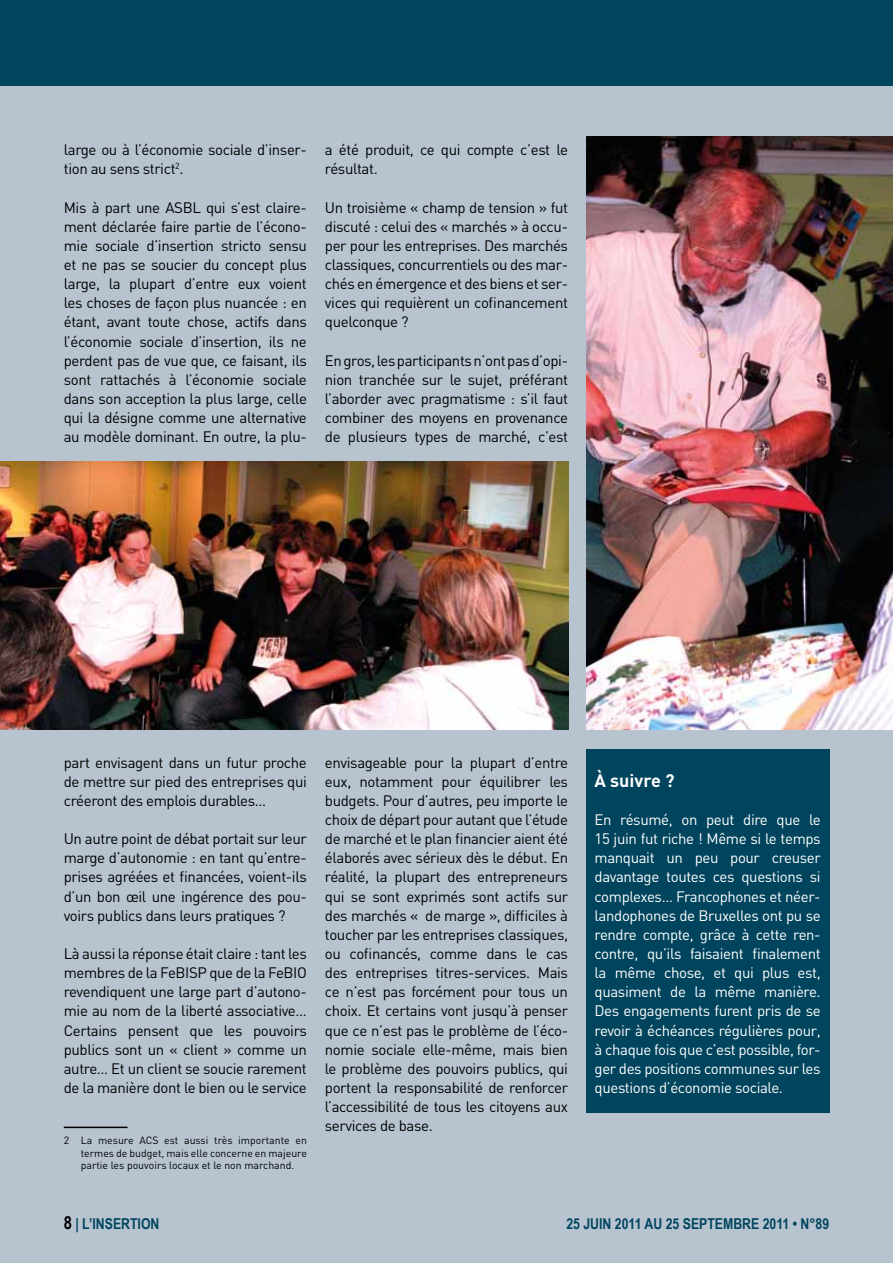
<style>
.page{position:relative;width:893px;height:1263px;background:#fff}
.page>*{position:absolute;margin:0;border:0;box-sizing:border-box;transform-origin:0 0}
.t1{font:700 18px "DIN";color:#fff}
.t2{font:15px/19.2px "DIN";letter-spacing:-.025em;color:#000;text-align:justify}
.t3{font:15px/19.2px "DIN";letter-spacing:-.025em;color:#fff;text-align:justify}
.t4{font:700 15px "Arial Narrow";color:#00445d}
.t5{font:10.5px/12.6px "DIN";color:#000;text-align:justify}
.s1{font-size:18px;color:#000}
</style>
<div class="page">
<div style="left:0;top:85px;width:893px;height:1178px;background:#b7c4d0"></div>
<div style="left:0;top:0;width:893px;height:85px;background:#00445d"></div>
<img style="left:0;top:461px;width:568px;height:268px">
<img style="left:586px;top:136px;width:307px;height:593px">
<div style="left:586px;top:749px;width:243px;height:364px;background:#00445d"></div>
<hr style="left:64px;top:1126px;width:64px;height:2px;background:#000">
<p class="t2" style="left:64px;top:140px;width:245px">large ou à l’économie sociale d’inser&shy;tion au sens strict<sup>2</sup>.</p>
<p class="t2" style="left:64px;top:197px;width:245px">Mis à part une ASBL qui s’est claire&shy;ment déclarée faire partie de l’écono&shy;mie sociale d’insertion stricto sensu et ne pas se soucier du concept plus large, la plupart d’entre eux voient les choses de façon plus nuancée : en étant, avant toute chose, actifs dans l’économie sociale d’insertion, ils ne perdent pas de vue que, ce faisant, ils sont rattachés à l’économie sociale dans son acception la plus large, celle qui la désigne comme une alternative au modèle dominant. En outre, la plu-</p>
<p class="t2" style="left:325px;top:140px;width:245px">a été produit, ce qui compte c’est le résultat.</p>
<p class="t2" style="left:325px;top:197px;width:245px">Un troisième « champ de tension » fut discuté : celui des « marchés » à occu&shy;per pour les entreprises. Des marchés classiques, concurrentiels ou des mar&shy;chés en émergence et des biens et ser&shy;vices qui requièrent un cofinancement quelconque ?</p>
<p class="t2" style="left:325px;top:350px;width:245px">En gros, les participants n’ont pas d’opi&shy;nion tranchée sur le sujet, préférant l’aborder avec pragmatisme : s’il faut combiner des moyens en provenance de plusieurs types de marché, c’est</p>
<p class="t2" style="left:64px;top:752px;width:245px">part envisagent dans un futur proche de mettre sur pied des entreprises qui créeront des emplois durables…</p>
<p class="t2" style="left:64px;top:829px;width:245px">Un autre point de débat portait sur leur marge d’autonomie : en tant qu’entre&shy;prises agréées et financées, voient-ils d’un bon œil une ingérence des pou&shy;voirs publics dans leurs pratiques ?</p>
<p class="t2" style="left:64px;top:944px;width:245px">Là aussi la réponse était claire : tant les membres de la FeBISP que de la FeBIO revendiquent une large part d’autono&shy;mie au nom de la liberté associative… Certains pensent que les pouvoirs publics sont un « client » comme un autre… Et un client se soucie rarement de la manière dont le bien ou le service</p>
<p class="t5" style="left:81px;top:1134px;width:228px;text-indent:-17px">2 La mesure ACS est aussi très importante en termes de budget, mais elle concerne en majeure partie les pouvoirs locaux et le non marchand.</p>
<p class="t2" style="left:325px;top:752px;width:245px">envisageable pour la plupart d’entre eux, notamment pour équilibrer les budgets. Pour d’autres, peu importe le choix de départ pour autant que l’étude de marché et le plan financier aient été élaborés avec sérieux dès le début. En réalité, la plupart des entrepreneurs qui se sont exprimés sont actifs sur des marchés « de marge », difficiles à toucher par les entreprises classiques, ou cofinancés, comme dans le cas des entreprises titres-services. Mais ce n’est pas forcément pour tous un choix. Et certains vont jusqu’à penser que ce n’est pas le problème de l’éco&shy;nomie sociale elle-même, mais bien le problème des pouvoirs publics, qui portent la responsabilité de renforcer l’accessibilité de tous les citoyens aux services de base.</p>
<p class="t1" style="left:595px;top:768px;width:81px">À suivre ?</p>
<p class="t3" style="left:595px;top:810px;width:228px">En résumé, on peut dire que le 15 juin fut riche ! Même si le temps manquait un peu pour creuser davantage toutes ces questions si complexes… Francophones et néer&shy;landophones de Bruxelles ont pu se rendre compte, grâce à cette ren&shy;contre, qu’ils faisaient finalement la même chose, et qui plus est, quasiment de la même manière.<br>Des engagements furent pris de se revoir à échéances régulières pour, à chaque fois que c’est possible, for&shy;ger des positions communes sur les questions d’économie sociale.</p>
<p class="t4" style="left:64px;top:1215px;width:97px"><span class="s1">8</span> | L’INSERTION</p>
<p class="t4" style="left:566px;top:1215px;width:264px">25 JUIN 2011 AU 25 SEPTEMBRE 2011 • N°89</p>
</div>
